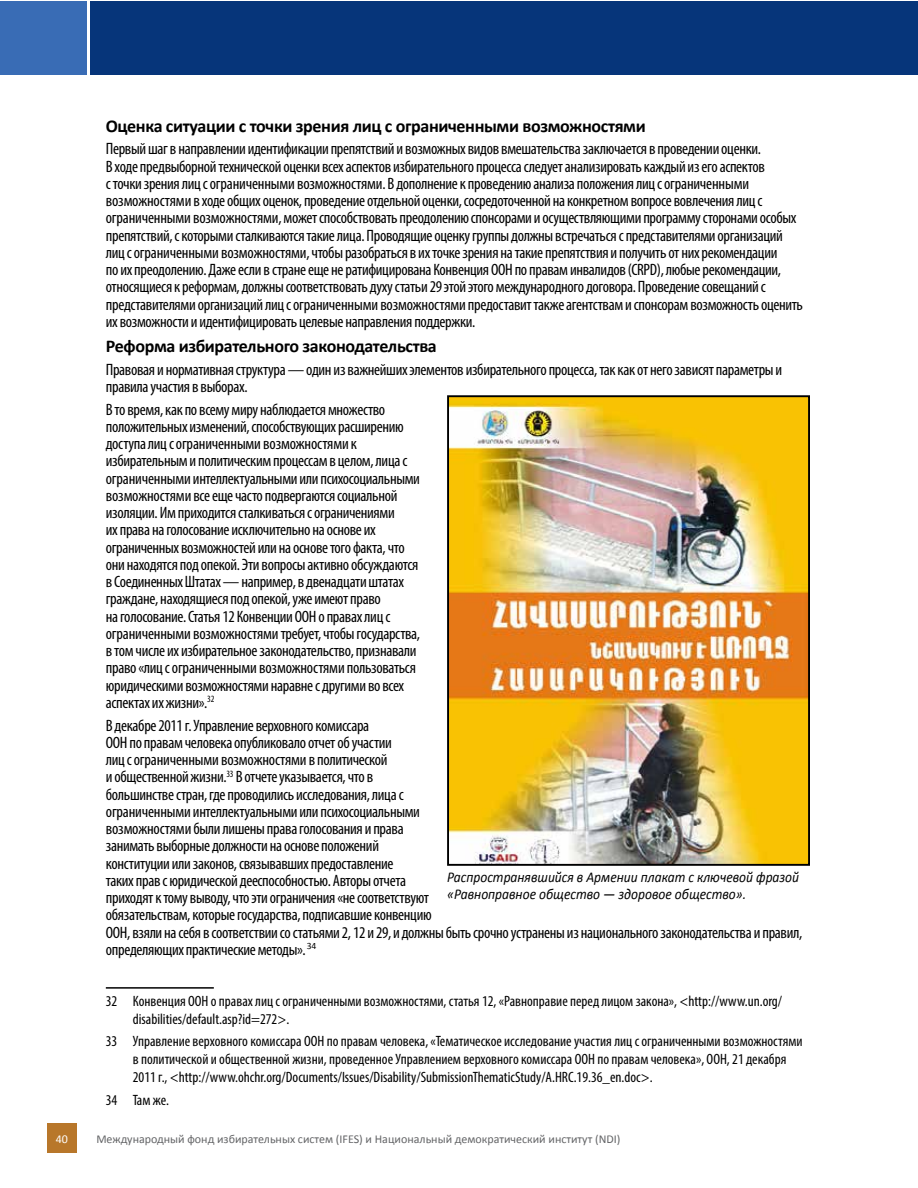
<style>
.page{position:relative;width:918px;height:1188px;background:#fff}
.page>*{position:absolute;margin:0;border:0;box-sizing:border-box;transform-origin:0 0}
.t1{font:700 18px "Calibri";letter-spacing:-.02em;color:#000}
.t2{font:condensed 16.5px/17.2px "Myriad Pro";letter-spacing:-.02em;color:#000}
.t3{font:condensed 15px/18px "Myriad Pro";color:#000}
.t4{font:italic 15px/16.5px "Calibri";color:#000;scale:.9 1}
.t5{font:12px "Calibri";color:#636466}
.t6{font:12px "Calibri";color:#fff}
</style>
<div class="page">
<div style="left:0;top:2px;width:86px;height:73px;background:#396cb5"></div>
<div style="left:47px;top:1123px;width:29px;height:30px;background:#b8772a"></div>
<div style="left:90px;top:2px;width:828px;height:73px;background:#06357a"></div>
<hr style="left:106px;top:987px;width:108px;height:2px;background:#000">
<img style="left:450px;top:398px;width:357px;height:465px">
<div style="left:447px;top:395px;width:363px;height:471px;border:2px solid #000"></div>
<p class="t1" style="left:106px;top:114px;width:541px">Оценка ситуации с точки зрения лиц с ограниченными возможностями</p>
<p class="t2" style="left:106px;top:140px;width:699px">Первый шаг в направлении идентификации препятствий и возможных видов вмешательства заключается в проведении оценки.<br>В ходе предвыборной технической оценки всех аспектов избирательного процесса следует анализировать каждый из его аспектов<br>с точки зрения лиц с ограниченными возможностями. В дополнение к проведению анализа положения лиц с ограниченными возможностями в ходе общих оценок, проведение отдельной оценки, сосредоточенной на конкретном вопросе вовлечения лиц с ограниченными возможностями, может способствовать преодолению спонсорами и осуществляющими программу сторонами особых препятствий, с которыми сталкиваются такие лица. Проводящие оценку группы должны встречаться с представителями организаций лиц с ограниченными возможностями, чтобы разобраться в их точке зрения на такие препятствия и получить от них рекомендации<br>по их преодолению. Даже если в стране еще не ратифицирована Конвенция ООН по правам инвалидов (CRPD), любые рекомендации, относящиеся к реформам, должны соответствовать духу статьи 29 этой этого международного договора. Проведение совещаний с представителями организаций лиц с ограниченными возможностями предоставит также агентствам и спонсорам возможность оценить их возможности и идентифицировать целевые направления поддержки.</p>
<p class="t1" style="left:106px;top:335px;width:333px">Реформа избирательного законодательства</p>
<p class="t2" style="left:106px;top:361px;width:678px">Правовая и нормативная структура — один из важнейших элементов избирательного процесса, так как от него зависят параметры и правила участия в выборах.</p>
<p class="t2" style="left:106px;top:400px;width:316px">В то время, как по всему миру наблюдается множество положительных изменений, способствующих расширению доступа лиц с ограниченными возможностями к избирательным и политическим процессам в целом, лица с ограниченными интеллектуальными или психосоциальными возможностями все еще часто подвергаются социальной изоляции. Им приходится сталкиваться с ограничениями<br>их права на голосование исключительно на основе их ограниченных возможностей или на основе того факта, что они находятся под опекой. Эти вопросы активно обсуждаются в Соединенных Штатах — например, в двенадцати штатах граждане, находящиеся под опекой, уже имеют право<br>на голосование. Статья 12 Конвенции ООН о правах лиц с ограниченными возможностями требует, чтобы государства, в том числе их избирательное законодательство, признавали право «лиц с ограниченными возможностями пользоваться юридическими возможностями наравне с другими во всех аспектах их жизни».<sup>32</sup></p>
<p class="t2" style="left:106px;top:716px;width:698px">В декабре 2011 г. Управление верховного комиссара<br>ООН по правам человека опубликовало отчет об участии<br>лиц с ограниченными возможностями в политической<br>и общественной жизни.<sup>33</sup> В отчете указывается, что в<br>большинстве стран, где проводились исследования, лица с<br>ограниченными интеллектуальными или психосоциальными<br>возможностями были лишены права голосования и права<br>занимать выборные должности на основе положений<br>конституции или законов, связывавших предоставление<br>таких прав с юридической дееспособностью. Авторы отчета<br>приходят к тому выводу, что эти ограничения «не соответствуют<br>обязательствам, которые государства, подписавшие конвенцию<br>ООН, взяли на себя в соответствии со статьями 2, 12 и 29, и должны быть срочно устранены из национального законодательства и правил, определяющих практические методы».<sup>34</sup></p>
<p class="t3" style="left:133px;top:992px;width:651px;text-indent:-27px">32 Конвенция ООН о правах лиц с ограниченными возможностями, статья 12, «Равноправие перед лицом закона», &lt;http://www.un.org/ disabilities/default.asp?id=272&gt;.</p>
<p class="t3" style="left:133px;top:1032px;width:671px;text-indent:-27px">33 Управление верховного комиссара ООН по правам человека, «Тематическое исследование участия лиц с ограниченными возможностями в политической и общественной жизни, проведенное Управлением верховного комиссара ООН по правам человека», ООН, 21 декабря<br>2011 г., &lt;http://www.ohchr.org/Documents/Issues/Disability/SubmissionThematicStudy/A.HRC.19.36_en.doc&gt;.</p>
<p class="t3" style="left:106px;top:1090px;width:65px">34 Там же.</p>
<p class="t4" style="left:447px;top:869px;width:393px">Распространявшийся в Армении плакат с ключевой фразой «Равноправное общество — здоровое общество».</p>
<p class="t6" style="left:56px;top:1131px;width:14px">40</p>
<p class="t5" style="left:96px;top:1131px;width:526px">Международный фонд избирательных систем (IFES) и Национальный демократический институт (NDI)</p>
</div>
